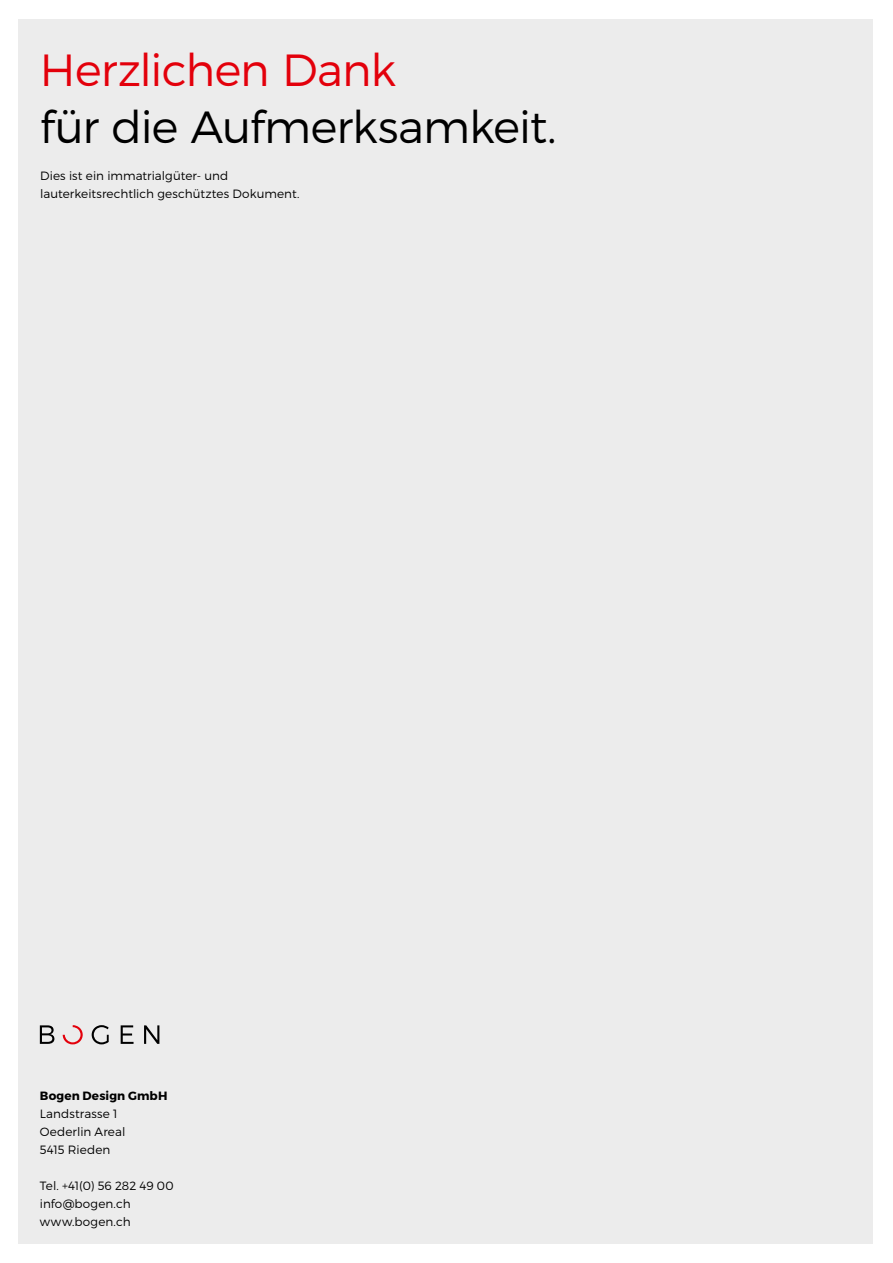
<style>
.page{position:relative;width:893px;height:1263px;background:#fff}
.page>*{position:absolute;margin:0;border:0;box-sizing:border-box;transform-origin:0 0}
.t1{font:300 45px "Montserrat";letter-spacing:-.02em;color:#000}
.t2{font:300 45px "Montserrat";letter-spacing:-.02em;color:#e3000b}
.t3{font:300 12px/18px "Montserrat";letter-spacing:.005em;color:#000}
.t4{font:700 12px "Montserrat";letter-spacing:.01em;color:#000}
</style>
<div class="page">
<div style="left:19px;top:19px;width:854px;height:1225px;background:#ececec"></div>
<svg style="left:40px;top:1025px;width:14px;height:19px"></svg>
<svg style="left:92px;top:1025px;width:17px;height:19px"></svg>
<svg style="left:121px;top:1025px;width:13px;height:19px"></svg>
<svg style="left:144px;top:1025px;width:15px;height:19px"></svg>
<svg style="left:63px;top:1025px;width:20px;height:19px"></svg>
<h1 class="t2" style="left:40px;top:43px;width:358px">Herzlichen Dank</h1>
<h1 class="t1" style="left:40px;top:100px;width:518px">für die Aufmerksamkeit.</h1>
<p class="t3" style="left:40px;top:166px;width:261px">Dies ist ein immatrialgüter- und lauterkeitsrechtlich geschütztes Dokument.</p>
<p class="t4" style="left:40px;top:1088px;width:129px">Bogen Design GmbH</p>
<p class="t3" style="left:40px;top:1104px;width:87px">Landstrasse 1<br>Oederlin Areal<br>5415 Rieden</p>
<p class="t3" style="left:40px;top:1176px;width:135px">Tel. +41(0) 56 282 49 00 info@bogen.ch www.bogen.ch</p>
</div>
